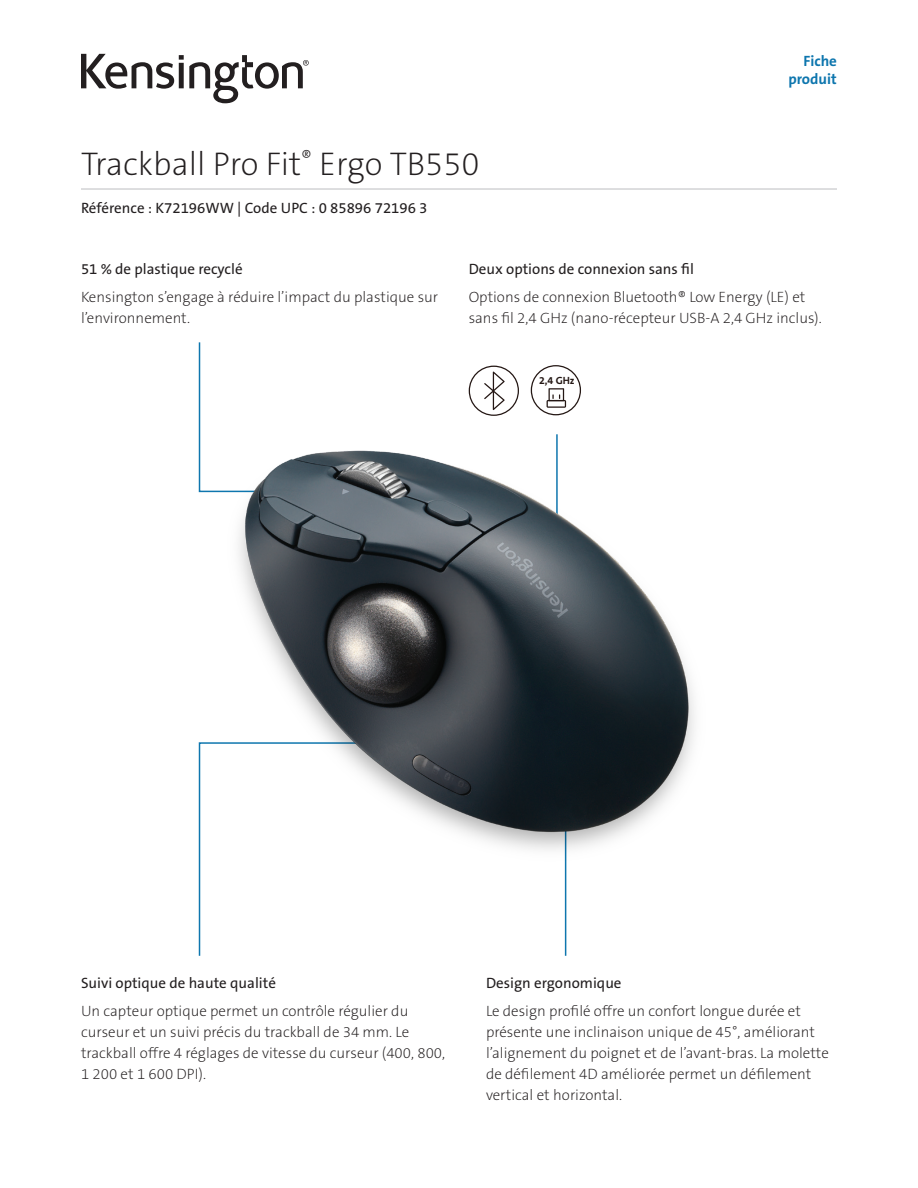
<style>
.page{position:relative;width:918px;height:1188px;background:#fff}
.page>*{position:absolute;margin:0;border:0;box-sizing:border-box;transform-origin:0 0}
.t1{font:33px "The Sans KENSINGTON2 XL";color:#231f20}
.t2{font:15px/21px "The Sans KENSINGTON2 XL";color:#231f20}
.t3{font:15px "The Sans KENSINGTON5 Rg";color:#231f20}
.t4{font:15px/18px "The Sans KENSINGTON7 Bd";color:#0e76ae;text-align:right}
.t5{font:10.5px "The Sans KENSINGTON7 Bd";color:#241714}
</style>
<div class="page">
<svg style="left:81px;top:54px;width:228px;height:49px"></svg>
<svg style="left:198px;top:342px;width:3px;height:53px"></svg>
<svg style="left:198px;top:891px;width:3px;height:65px"></svg>
<hr style="left:565px;top:815px;width:1px;height:141px;background:#0e76ae">
<hr style="left:81px;top:189px;width:756px;height:1px;background:#bcbdc0">
<img style="left:198px;top:395px;width:497px;height:496px">
<svg style="left:469px;top:366px;width:50px;height:50px"></svg>
<svg style="left:531px;top:365px;width:50px;height:50px"></svg>
<h1 class="t1" style="left:81px;top:146px;width:400px">Trackball Pro Fit<sup>®</sup> Ergo TB550</h1>
<p class="t3" style="left:81px;top:200px;width:348px">Référence : K72196WW | Code UPC : 0 85896 72196 3</p>
<p class="t4" style="left:788px;top:52px;width:50px">Fiche produit</p>
<p class="t3" style="left:81px;top:261px;width:163px">51 % de plastique recyclé</p>
<p class="t2" style="left:81px;top:287px;width:359px">Kensington s’engage à réduire l’impact du plastique sur l’environnement.</p>
<p class="t3" style="left:469px;top:261px;width:227px">Deux options de connexion sans fil</p>
<p class="t2" style="left:469px;top:287px;width:355px">Options de connexion Bluetooth® Low Energy (LE) et sans fil 2,4 GHz (nano-récepteur USB-A 2,4 GHz inclus).</p>
<p class="t5" style="left:539px;top:375px;width:37px">2,4 GHz</p>
<p class="t3" style="left:81px;top:975px;width:196px">Suivi optique de haute qualité</p>
<p class="t2" style="left:81px;top:1001px;width:366px">Un capteur optique permet un contrôle régulier du curseur et un suivi précis du trackball de 34 mm. Le trackball offre 4 réglages de vitesse du curseur (400, 800, 1 200 et 1 600 DPI).</p>
<p class="t3" style="left:486px;top:975px;width:137px">Design ergonomique</p>
<p class="t2" style="left:486px;top:1001px;width:344px">Le design profilé offre un confort longue durée et présente une inclinaison unique de 45°, améliorant l’alignement du poignet et de l’avant-bras. La molette de défilement 4D améliorée permet un défilement vertical et horizontal.</p>
</div>
